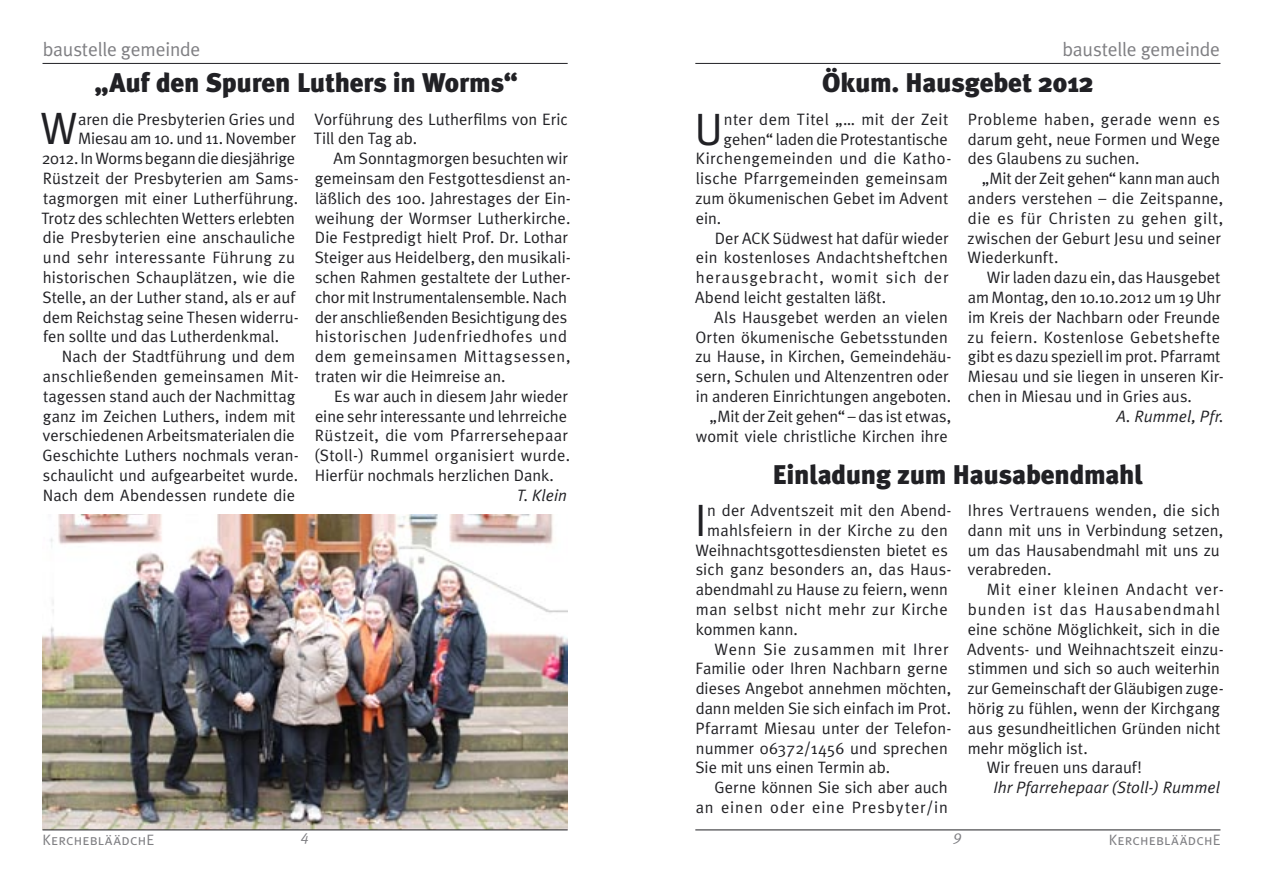
<style>
.page{position:relative;width:1263px;height:893px;background:#fff}
.page>*{position:absolute;margin:0;border:0;box-sizing:border-box;transform-origin:0 0}
.t1{font:45.3px "Meta Plus Normal";color:#212125}
.t2{font:900 27px "Meta Plus";letter-spacing:-.01em;color:#212125}
.t3{font:19.5px "Meta Plus Normal";letter-spacing:-.01em;color:#7f7f83}
.t4{font:16.5px/19.8px "Meta Plus Normal";letter-spacing:.005em;color:#212125}
.t5{font:16.5px "Meta Plus Normal";letter-spacing:.025em;color:#212125}
.t6{font:16.5px "Meta Plus Normal";letter-spacing:.06em;color:#212125}
.t7{font:italic 16.5px "Meta Plus Normal";letter-spacing:.005em;color:#212125}
.t8{font:16.5px "Meta Plus Normal";letter-spacing:.045em;color:#212125}
.t9{font:16.5px "Meta Plus Normal";letter-spacing:-.015em;color:#212125}
.t10{font:16.5px "Meta Plus Normal";letter-spacing:.03em;color:#212125}
.t11{font:16.5px "Meta Plus Normal";letter-spacing:.035em;color:#212125}
.t12{font:16.5px "Meta Plus Normal";letter-spacing:.05em;color:#212125}
.t13{font:15px "Meta Plus Normal Caps";letter-spacing:.015em;color:#7f7f83}
.t14{font:italic 15px "Meta Plus Normal";color:#7f7f83}
</style>
<div class="page">
<img style="left:43px;top:515px;width:525px;height:314px">
<hr style="left:695px;top:830px;width:525px;height:1px;background:#212125">
<hr style="left:43px;top:63px;width:525px;height:1px;background:#212125">
<hr style="left:695px;top:63px;width:525px;height:1px;background:#212125">
<hr style="left:43px;top:830px;width:525px;height:1px;background:#212125">
<p class="t3" style="left:43px;top:38px;width:159px">baustelle gemeinde</p>
<p class="t3" style="left:1062px;top:38px;width:159px">baustelle gemeinde</p>
<h2 class="t2" style="left:95px;top:67px;width:424px">„Auf den Spuren Luthers in Worms“</h2>
<h1 class="t1" style="left:40px;top:103px;width:39px">W</h1>
<p class="t4" style="left:78px;top:109px;width:218px">aren die Presbyterien Gries und</p>
<p class="t4" style="left:78px;top:129px;width:219px">Miesau am 10. und 11. November</p>
<p class="t9" style="left:42px;top:149px;width:255px">2012. In Worms begann die diesjährige</p>
<p class="t4" style="left:43px;top:168px;width:257px">Rüstzeit der Presbyterien am Sams-</p>
<p class="t4" style="left:43px;top:188px;width:257px">tagmorgen mit einer Lutherführung.</p>
<p class="t4" style="left:42px;top:208px;width:255px">Trotz des schlechten Wetters erlebten</p>
<p class="t4" style="left:43px;top:228px;width:254px">die Presbyterien eine anschauliche</p>
<p class="t5" style="left:43px;top:248px;width:254px">und sehr interessante Führung zu</p>
<p class="t4" style="left:43px;top:267px;width:254px">historischen Schauplätzen, wie die</p>
<p class="t4" style="left:43px;top:287px;width:254px">Stelle, an der Luther stand, als er auf</p>
<p class="t4" style="left:43px;top:307px;width:257px">dem Reichstag seine Thesen widerru-</p>
<p class="t4" style="left:43px;top:327px;width:238px">fen sollte und das Lutherdenkmal.</p>
<p class="t4" style="left:62px;top:346px;width:235px">Nach der Stadtführung und dem</p>
<p class="t4" style="left:43px;top:366px;width:257px">anschließenden gemeinsamen Mit-</p>
<p class="t4" style="left:43px;top:386px;width:254px">tagessen stand auch der Nachmittag</p>
<p class="t4" style="left:43px;top:406px;width:254px">ganz im Zeichen Luthers, indem mit</p>
<p class="t4" style="left:43px;top:426px;width:254px">verschiedenen Arbeitsmaterialen die</p>
<p class="t4" style="left:43px;top:445px;width:258px">Geschichte Luthers nochmals veran-</p>
<p class="t4" style="left:43px;top:465px;width:257px">schaulicht und aufgearbeitet wurde.</p>
<p class="t4" style="left:43px;top:485px;width:254px">Nach dem Abendessen rundete die</p>
<p class="t4" style="left:314px;top:109px;width:256px">Vorführung des Lutherfilms von Eric<br>Till den Tag ab.</p>
<p class="t4" style="left:315px;top:148px;width:258px;text-indent:19px">Am Sonntagmorgen besuchten wir gemeinsam den Festgottesdienst an&shy;läßlich des 100. Jahrestages der Ein&shy;weihung der Wormser Lutherkirche.<br>Die Festpredigt hielt Prof. Dr. Lothar Steiger aus Heidelberg, den musikali&shy;schen Rahmen gestaltete der Luther&shy;chor mit Instrumentalensemble. Nach der anschließenden Besichtigung des historischen Judenfriedhofes und dem gemeinsamen Mittagsessen, traten wir die Heimreise an.</p>
<p class="t4" style="left:314px;top:386px;width:258px;text-indent:20px">Es war auch in diesem Jahr wieder eine sehr interessante und lehrreiche Rüstzeit, die vom Pfarrersehepaar (Stoll-) Rummel organisiert wurde.<br>Hierfür nochmals herzlichen Dank.</p>
<p class="t7" style="left:517px;top:486px;width:52px">T. Klein</p>
<h2 class="t2" style="left:822px;top:67px;width:272px">Ökum. Hausgebet 2012</h2>
<h1 class="t1" style="left:695px;top:103px;width:30px">U</h1>
<p class="t5" style="left:724px;top:109px;width:226px">nter dem Titel „… mit der Zeit</p>
<p class="t4" style="left:724px;top:129px;width:226px">gehen“ laden die Protestantische</p>
<p class="t10" style="left:696px;top:149px;width:257px">Kirchengemeinden und die Katho-</p>
<p class="t4" style="left:696px;top:168px;width:254px">lische Pfarrgemeinden gemeinsam</p>
<p class="t4" style="left:695px;top:188px;width:254px">zum ökumenischen Gebet im Advent</p>
<p class="t4" style="left:696px;top:208px;width:27px">ein.</p>
<p class="t4" style="left:715px;top:228px;width:235px">Der ACK Südwest hat dafür wieder</p>
<p class="t4" style="left:696px;top:247px;width:254px">ein kostenloses Andachtsheftchen</p>
<p class="t6" style="left:696px;top:268px;width:254px">herausgebracht, womit sich der</p>
<p class="t4" style="left:695px;top:287px;width:192px">Abend leicht gestalten läßt.</p>
<p class="t4" style="left:714px;top:307px;width:235px">Als Hausgebet werden an vielen</p>
<p class="t4" style="left:695px;top:327px;width:254px">Orten ökumenische Gebetsstunden</p>
<p class="t4" style="left:695px;top:346px;width:258px">zu Hause, in Kirchen, Gemeindehäu-</p>
<p class="t4" style="left:696px;top:366px;width:255px">sern, Schulen und Altenzentren oder</p>
<p class="t4" style="left:696px;top:386px;width:257px">in anderen Einrichtungen angeboten.</p>
<p class="t4" style="left:710px;top:406px;width:243px">„Mit der Zeit gehen“ – das ist etwas,</p>
<p class="t4" style="left:696px;top:426px;width:254px">womit viele christliche Kirchen ihre</p>
<p class="t4" style="left:968px;top:109px;width:254px;text-align:justify">Probleme haben, gerade wenn es darum geht, neue Formen und Wege des Glaubens zu suchen.</p>
<p class="t4" style="left:967px;top:168px;width:257px;text-indent:14px">„Mit der Zeit gehen“ kann man auch anders verstehen – die Zeitspanne, die es für Christen zu gehen gilt, zwischen der Geburt Jesu und seiner<br>Wiederkunft.</p>
<p class="t4" style="left:967px;top:267px;width:258px;text-indent:19px">Wir laden dazu ein, das Hausgebet am Montag, den 10.10.2012 um 19 Uhr im Kreis der Nachbarn oder Freunde zu feiern. Kostenlose Gebetshefte gibt es dazu speziell im prot. Pfarramt Miesau und sie liegen in unseren Kir&shy;chen in Miesau und in Gries aus.</p>
<p class="t7" style="left:1116px;top:406px;width:109px">A. Rummel, Pfr.</p>
<h2 class="t2" style="left:772px;top:458px;width:372px">Einladung zum Hausabendmahl</h2>
<h1 class="t1" style="left:695px;top:494px;width:13px">I</h1>
<p class="t4" style="left:707px;top:500px;width:246px">n der Adventszeit mit den Abend-</p>
<p class="t4" style="left:707px;top:520px;width:242px">mahlsfeiern in der Kirche zu den</p>
<p class="t4" style="left:695px;top:540px;width:254px">Weihnachtsgottesdiensten bietet es</p>
<p class="t4" style="left:696px;top:559px;width:257px">sich ganz besonders an, das Haus-</p>
<p class="t4" style="left:696px;top:579px;width:254px">abendmahl zu Hause zu feiern, wenn</p>
<p class="t11" style="left:696px;top:600px;width:253px">man selbst nicht mehr zur Kirche</p>
<p class="t4" style="left:696px;top:619px;width:104px">kommen kann.</p>
<p class="t8" style="left:714px;top:639px;width:236px">Wenn Sie zusammen mit Ihrer</p>
<p class="t4" style="left:696px;top:658px;width:254px">Familie oder Ihren Nachbarn gerne</p>
<p class="t4" style="left:696px;top:678px;width:257px">dieses Angebot annehmen möchten,</p>
<p class="t4" style="left:696px;top:698px;width:257px">dann melden Sie sich einfach im Prot.</p>
<p class="t4" style="left:696px;top:718px;width:257px">Pfarramt Miesau unter der Telefon-</p>
<p class="t4" style="left:696px;top:738px;width:253px">nummer 06372/1456 und sprechen</p>
<p class="t4" style="left:695px;top:757px;width:196px">Sie mit uns einen Termin ab.</p>
<p class="t4" style="left:714px;top:777px;width:235px">Gerne können Sie sich aber auch</p>
<p class="t12" style="left:696px;top:798px;width:254px">an einen oder eine Presbyter/in</p>
<p class="t4" style="left:968px;top:500px;width:257px">Ihres Vertrauens wenden, die sich dann mit uns in Verbindung setzen, um das Hausabendmahl mit uns zu verabreden.</p>
<p class="t8" style="left:987px;top:580px;width:238px">Mit einer kleinen Andacht ver-</p>
<p class="t6" style="left:968px;top:600px;width:253px">bunden ist das Hausabendmahl</p>
<p class="t4" style="left:968px;top:619px;width:254px">eine schöne Möglichkeit, sich in die</p>
<p class="t4" style="left:967px;top:639px;width:258px">Advents- und Weihnachtszeit einzu-</p>
<p class="t4" style="left:968px;top:658px;width:254px">stimmen und sich so auch weiterhin</p>
<p class="t4" style="left:967px;top:678px;width:258px">zur Gemeinschaft der Gläubigen zuge-</p>
<p class="t4" style="left:968px;top:698px;width:254px">hörig zu fühlen, wenn der Kirchgang</p>
<p class="t4" style="left:968px;top:718px;width:254px">aus gesundheitlichen Gründen nicht</p>
<p class="t4" style="left:968px;top:738px;width:121px">mehr möglich ist.</p>
<p class="t4" style="left:987px;top:757px;width:157px">Wir freuen uns darauf!</p>
<p class="t7" style="left:993px;top:778px;width:228px">Ihr Pfarrehepaar (Stoll-) Rummel</p>
<p class="t14" style="left:301px;top:827px;width:10px">4</p>
<p class="t14" style="left:954px;top:827px;width:10px">9</p>
<p class="t13" style="left:43px;top:831px;width:113px">KerchebläädchE</p>
<p class="t13" style="left:1109px;top:831px;width:113px">KerchebläädchE</p>
</div>
